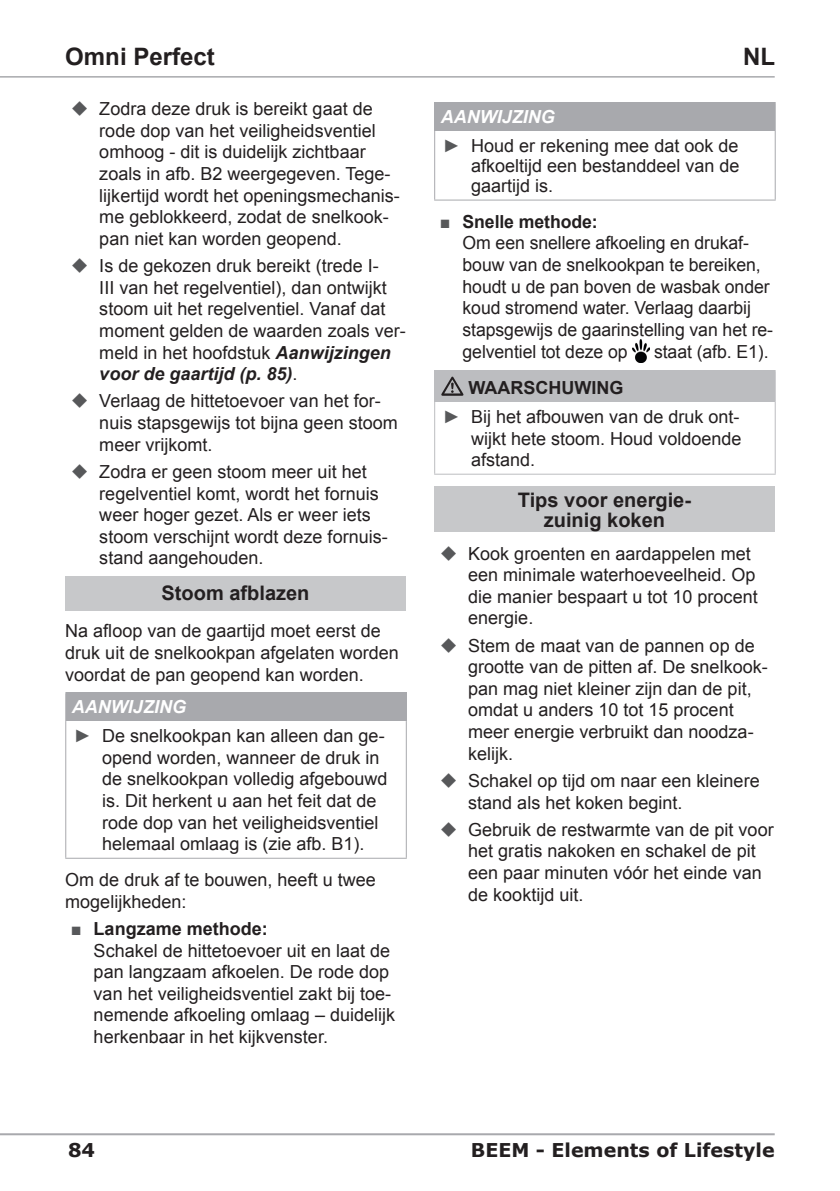
<style>
.page{position:relative;width:840px;height:1191px;background:#fff}
.page>*{position:absolute;margin:0;border:0;box-sizing:border-box;transform-origin:0 0}
.t1{font:700 24px "Arial";color:#231f20}
.Kapitel_2{font:700 20px/20px "Arial";color:#231f20;text-align:center}
.t2{font:700 19px "Verdana";color:#231f20}
.Handlungsschritt{font:18px/21.6px "Arial";color:#231f20}
.Aufzählung{font:18px/21.8px "Arial";letter-spacing:-.005em;color:#231f20}
.WH_Vermeidung{font:18px/21.6px "Arial";color:#231f20;text-align:justify}
.Fließtext{font:18px/21.6px "Arial";color:#231f20}
.WH_Hinweis{font:italic 700 18px "Arial";color:#fff}
.WH_Warnung{font:700 18px "Arial";color:#231f20}
.s1{font-weight:700;font-style:italic}
.s2{color:#57585a}
.s3{font-weight:700}
</style>
<div class="page">
<hr style="left:0;top:1133px;width:774px;height:2px;background:#a8a9ad">
<hr style="left:0;top:76px;width:774px;height:2px;background:#a8a9ad">
<div style="left:434px;top:103px;width:340px;height:28px;background:#a8a9ad"></div>
<hr style="left:434px;top:102px;width:341px;height:1px;background:#a8a9ad">
<svg style="left:774px;top:103px;width:1px;height:28px"></svg>
<hr style="left:434px;top:131px;width:1px;height:68px;background:#a8a9ad">
<hr style="left:774px;top:131px;width:1px;height:68px;background:#a8a9ad">
<hr style="left:434px;top:199px;width:341px;height:1px;background:#a8a9ad">
<img style="left:632px;top:339px;width:17px;height:24px">
<div style="left:434px;top:371px;width:340px;height:31px;background:#bcbdc0"></div>
<hr style="left:434px;top:370px;width:341px;height:1px;background:#bcbdc0">
<hr style="left:774px;top:371px;width:1px;height:31px;background:#bcbdc0">
<hr style="left:434px;top:402px;width:1px;height:72px;background:#bcbdc0">
<hr style="left:774px;top:402px;width:1px;height:72px;background:#bcbdc0">
<hr style="left:434px;top:474px;width:341px;height:1px;background:#bcbdc0">
<svg style="left:441px;top:377px;width:22px;height:19px"></svg>
<div style="left:434px;top:486px;width:340px;height:46px;background:#c7c8ca"></div>
<div style="left:65px;top:576px;width:340px;height:34px;background:#c7c8ca"></div>
<div style="left:66px;top:692px;width:340px;height:29px;background:#a8a9ad"></div>
<hr style="left:65px;top:692px;width:341px;height:1px;background:#a8a9ad">
<svg style="left:65px;top:693px;width:1px;height:28px"></svg>
<hr style="left:65px;top:721px;width:1px;height:136px;background:#a8a9ad">
<hr style="left:405px;top:721px;width:1px;height:136px;background:#a8a9ad">
<hr style="left:65px;top:857px;width:341px;height:1px;background:#a8a9ad">
<h1 class="t1" style="left:65px;top:41px;width:151px">Omni Perfect</h1>
<h1 class="t1" style="left:742px;top:41px;width:33px">NL</h1>
<p class="Handlungsschritt" style="left:99px;top:98px;width:302px">Zodra deze druk is bereikt gaat de rode dop van het veiligheidsventiel omhoog - dit is duidelijk zichtbaar zoals in afb. B2 weergegeven. Tege&shy;lijkertijd wordt het openingsmechanis&shy;me geblokkeerd, zodat de snelkook&shy;pan niet kan worden geopend.</p>
<p class="Handlungsschritt" style="left:99px;top:255px;width:308px">Is de gekozen druk bereikt (trede I-<br>III van het regelventiel), dan ontwijkt stoom uit het regelventiel. Vanaf dat moment gelden de waarden zoals ver&shy;meld in het hoofdstuk <span class="s1">Aanwijzingen voor de gaartijd (p. 85)</span>.</p>
<p class="Handlungsschritt" style="left:99px;top:390px;width:300px">Verlaag de hittetoevoer van het for&shy;nuis stapsgewijs tot bijna geen stoom meer vrijkomt.</p>
<p class="Handlungsschritt" style="left:99px;top:461px;width:290px">Zodra er geen stoom meer uit het regelventiel komt, wordt het fornuis weer hoger gezet. Als er weer iets stoom verschijnt wordt deze fornuis&shy;stand aangehouden.</p>
<p class="Kapitel_2" style="left:161px;top:584px;width:149px">Stoom afblazen</p>
<p class="Fließtext" style="left:65px;top:620px;width:335px">Na afloop van de gaartijd moet eerst de druk uit de snelkookpan afgelaten worden voordat de pan geopend kan worden.</p>
<p class="WH_Hinweis" style="left:72px;top:695px;width:115px">AANWIJZING</p>
<p class="WH_Vermeidung" style="left:102px;top:725px;width:287px;text-align:left;text-indent:-28px"><span class="s2">►</span> De snelkookpan kan alleen dan ge&shy;opend worden, wanneer de druk in de snelkookpan volledig afgebouwd is. Dit herkent u aan het feit dat de rode dop van het veiligheidsventiel helemaal omlaag is (zie afb. B1).</p>
<p class="Fließtext" style="left:65px;top:869px;width:312px">Om de druk af te bouwen, heeft u twee mogelijkheden:</p>
<p class="Aufzählung" style="left:94px;top:918px;width:303px;text-indent:-23px"><span class="s2">■</span> <span class="s3">Langzame methode:<br></span>Schakel de hittetoevoer uit en laat de pan langzaam afkoelen. De rode dop van het veiligheidsventiel zakt bij toe&shy;nemende afkoeling omlaag – duidelijk herkenbaar in het kijkvenster.</p>
<p class="WH_Hinweis" style="left:440px;top:105px;width:115px">AANWIJZING</p>
<p class="WH_Vermeidung" style="left:471px;top:136px;width:270px;line-height:20px;text-indent:-28px"><span class="s2">►</span> Houd er rekening mee dat ook de afkoeltijd een bestanddeel van de gaartijd is.</p>
<p class="Aufzählung" style="left:462px;top:211px;width:312px;text-indent:-23px"><span class="s2">■</span> <span class="s3">Snelle methode:<br></span>Om een snellere afkoeling en drukaf&shy;bouw van de snelkookpan te bereiken, houdt u de pan boven de wasbak onder koud stromend water. Verlaag daarbij stapsgewijs de gaarinstelling van het re&shy;gelventiel tot deze op</p>
<p class="Aufzählung" style="left:653px;top:341px;width:116px">staat (afb. E1).</p>
<p class="WH_Warnung" style="left:468px;top:375px;width:156px">WAARSCHUWING</p>
<p class="WH_Vermeidung" style="left:471px;top:406px;width:272px;text-indent:-28px"><span class="s2">►</span> Bij het afbouwen van de druk ont&shy;wijkt hete stoom. Houd voldoende afstand.</p>
<p class="Kapitel_2" style="left:517px;top:490px;width:175px">Tips voor energie&shy;zuinig koken</p>
<p class="Handlungsschritt" style="left:468px;top:542px;width:291px">Kook groenten en aardappelen met een minimale waterhoeveelheid. Op die manier bespaart u tot 10 procent energie.</p>
<p class="Handlungsschritt" style="left:468px;top:634px;width:301px">Stem de maat van de pannen op de grootte van de pitten af. De snelkook&shy;pan mag niet kleiner zijn dan de pit, omdat u anders 10 tot 15 procent meer energie verbruikt dan noodza&shy;kelijk.</p>
<p class="Handlungsschritt" style="left:468px;top:770px;width:293px">Schakel op tijd om naar een kleinere stand als het koken begint.</p>
<p class="Handlungsschritt" style="left:468px;top:819px;width:307px">Gebruik de restwarmte van de pit voor het gratis nakoken en schakel de pit een paar minuten vóór het einde van de kooktijd uit.</p>
<p class="t2" style="left:68px;top:1137px;width:29px">84</p>
<p class="t2" style="left:470px;top:1137px;width:305px">BEEM - Elements of Lifestyle</p>
</div>
